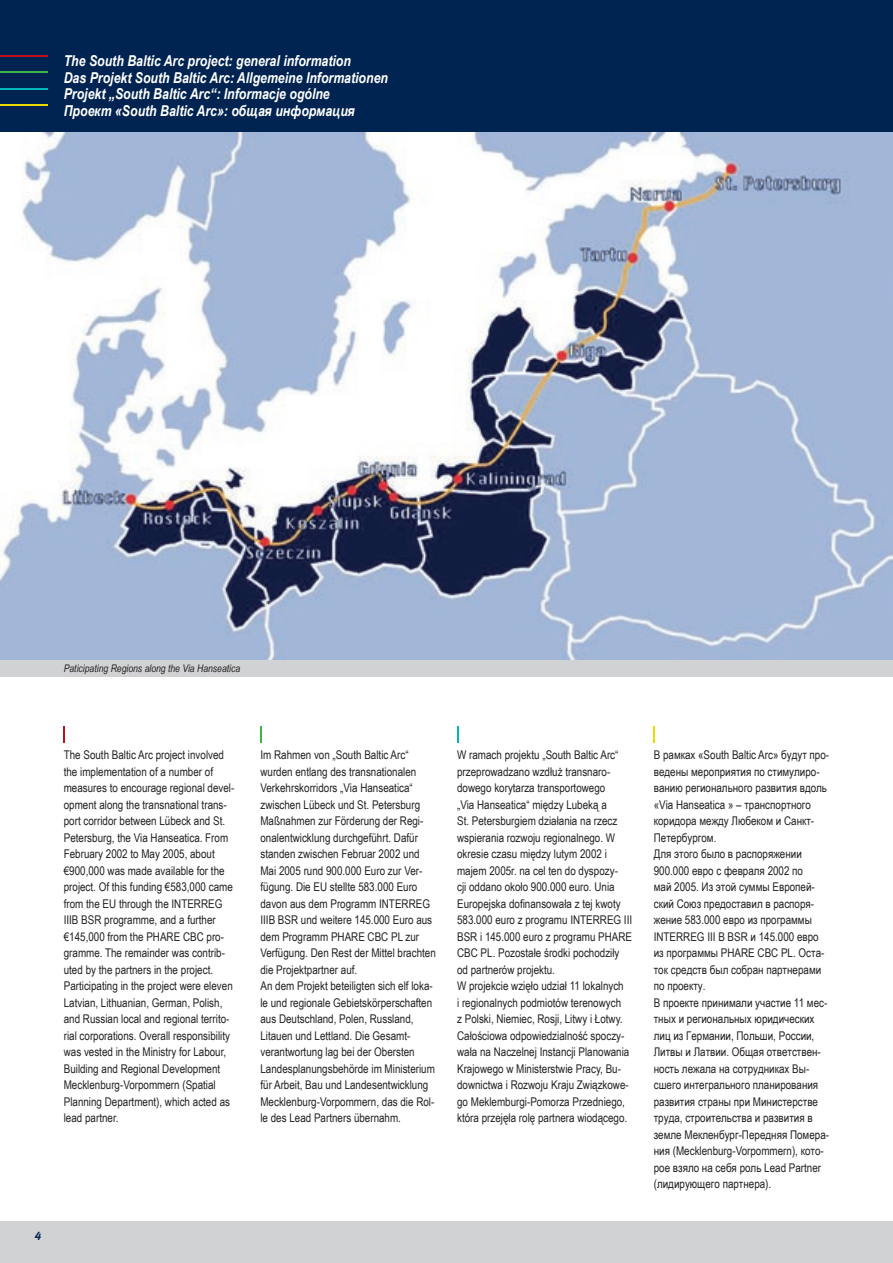
<style>
.page{position:relative;width:893px;height:1263px;background:#fff}
.page>*{position:absolute;margin:0;border:0;box-sizing:border-box;transform-origin:0 0}
.t1{font:italic 700 15px/16.5px "Arial Narrow";color:#fff}
.t2{font:12px/16.5px "Arial Narrow";color:#231f20}
.t3{font:italic 10.5px "Arial Narrow";color:#231f20}
</style>
<div class="page">
<div style="left:0;top:0;width:893px;height:132px;background:#002451"></div>
<hr style="left:0;top:56px;width:47px;height:1px;background:#bb1018">
<hr style="left:0;top:72px;width:47px;height:1px;background:#3ab54a">
<hr style="left:0;top:88px;width:47px;height:1px;background:#00b6bc">
<hr style="left:0;top:104px;width:47px;height:1px;background:#ebdb01">
<div style="left:0;top:1221px;width:893px;height:42px;background:#d1d2d4"></div>
<svg style="left:64px;top:726px;width:1px;height:16px"></svg>
<svg style="left:260px;top:726px;width:2px;height:16px"></svg>
<svg style="left:457px;top:726px;width:1px;height:16px"></svg>
<svg style="left:654px;top:726px;width:1px;height:16px"></svg>
<img style="left:0;top:132px;width:893px;height:528px">
<div style="left:0;top:660px;width:893px;height:16px;background:#d1d2d4"></div>
<p class="t1" style="left:64px;top:52px;width:326px">The South Baltic Arc project: general information<br>Das Projekt South Baltic Arc: Allgemeine Informationen Projekt „South Baltic Arc“: Informacje ogólne<br>Проект «South Baltic Arc»: общая информация</p>
<p class="t3" style="left:64px;top:661px;width:178px">Paticipating Regions along the Via Hanseatica</p>
<p class="t2" style="left:64px;top:746px;width:172px">The South Baltic Arc project involved the implementation of a number of measures to encourage regional devel&shy;opment along the transnational trans&shy;port corridor between Lübeck and St.<br>Petersburg, the Via Hanseatica. From February 2002 to May 2005, about €900,000 was made available for the project. Of this funding €583,000 came from the EU through the INTERREG IIIB BSR programme, and a further €145,000 from the PHARE CBC pro&shy;gramme. The remainder was contrib&shy;uted by the partners in the project.<br>Participating in the project were eleven Latvian, Lithuanian, German, Polish, and Russian local and regional territo&shy;rial corporations. Overall responsibility was vested in the Ministry for Labour, Building and Regional Development Mecklenburg-Vorpommern (Spatial Planning Department), which acted as lead partner.</p>
<p class="t2" style="left:260px;top:746px;width:177px">Im Rahmen von „South Baltic Arc“ wurden entlang des transnationalen Verkehrskorridors „Via Hanseatica“ zwischen Lübeck und St. Petersburg Maßnahmen zur Förderung der Regi&shy;onalentwicklung durchgeführt. Dafür standen zwischen Februar 2002 und Mai 2005 rund 900.000 Euro zur Ver&shy;fügung. Die EU stellte 583.000 Euro davon aus dem Programm INTERREG IIIB BSR und weitere 145.000 Euro aus dem Programm PHARE CBC PL zur Verfügung. Den Rest der Mittel brachten die Projektpartner auf.<br>An dem Projekt beteiligten sich elf loka&shy;le und regionale Gebietskörperschaften aus Deutschland, Polen, Russland, Litauen und Lettland. Die Gesamt&shy;verantwortung lag bei der Obersten Landesplanungsbehörde im Ministerium für Arbeit, Bau und Landesentwicklung Mecklenburg-Vorpommern, das die Rol&shy;le des Lead Partners übernahm.</p>
<p class="t2" style="left:457px;top:746px;width:177px">W ramach projektu „South Baltic Arc“ przeprowadzano wzdłuż transnaro&shy;dowego korytarza transportowego<br>„Via Hanseatica“ między Lubeką a<br>St. Petersburgiem działania na rzecz wspierania rozwoju regionalnego. W okresie czasu między lutym 2002 i majem 2005r. na cel ten do dyspozy-<br>cji oddano około 900.000 euro. Unia Europejska dofinansowała z tej kwoty 583.000 euro z programu INTERREG III BSR i 145.000 euro z programu PHARE CBC PL. Pozostałe środki pochodziły od partnerów projektu.<br>W projekcie wzięło udział 11 lokalnych<br>i regionalnych podmiotów terenowych<br>z Polski, Niemiec, Rosji, Litwy i Łotwy.<br>Całościowa odpowiedzialność spoczy&shy;wała na Naczelnej Instancji Planowania Krajowego w Ministerstwie Pracy, Bu&shy;downictwa i Rozwoju Kraju Związkowe&shy;go Meklemburgi-Pomorza Przedniego, która przejęła rolę partnera wiodącego.</p>
<p class="t2" style="left:654px;top:746px;width:177px">В рамках «South Baltic Arc» будут про&shy;ведены мероприятия по стимулиро&shy;ванию регионального развития вдоль «Via Hanseatica » – транспортного коридора между Любеком и Санкт-<br>Петербургом.<br>Для этого было в распоряжении<br>900.000 евро с февраля 2002 по<br>май 2005. Из этой суммы Европей&shy;ский Союз предоставил в распоря&shy;жение 583.000 евро из программы<br>INTERREG III B BSR и 145.000 евро из программы PHARE CBC PL. Oста&shy;ток средств был собран партнерами по проекту.<br>В проекте принимали участие 11 мес&shy;тных и региональных юридических лиц из Германии, Польши, России,<br>Литвы и Латвии. Общая ответствен&shy;ность лежала на сотрудниках Вы&shy;сшего интегрального планирования развития страны при Министерстве труда, строительства и развития в земле Мекленбург-Передняя Помера&shy;ния (Mecklenburg-Vorpommern), кото&shy;рое взяло на себя роль Lead Partner (лидирующего партнера).</p>
</div>
